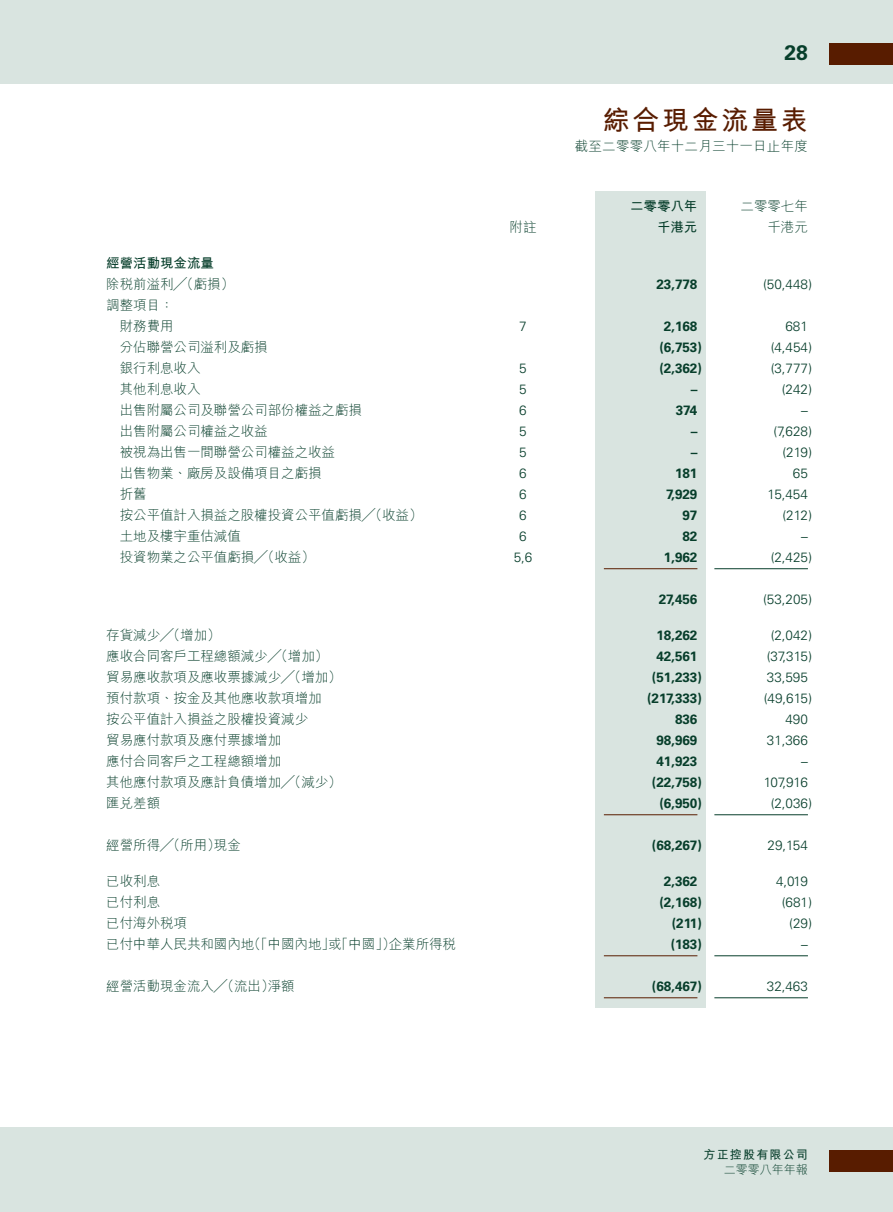
<style>
.page{position:relative;width:893px;height:1212px;background:#d9e4e0}
.page>*{position:absolute;margin:0;border:0;box-sizing:border-box;transform-origin:0 0}
.t1{font:700 27px "M Hei HK";letter-spacing:.1em;color:#581c00}
.t2{font:700 21px "Univers LT Std";color:#073e2b}
.t3{font:300 13.5px/21px "M Hei HK";letter-spacing:-.005em;color:#073e2b}
.t4{font:300 13.5px "Univers LT Std";letter-spacing:-.005em;color:#073e2b}
.t5{font:700 13.5px "Univers LT Std";letter-spacing:-.005em;color:#073e2b}
.t6{font:300 13.5px "M Hei HK";letter-spacing:.015em;color:#073e2b}
.t7{font:700 13.5px "M Hei HK";letter-spacing:-.005em;color:#073e2b}
.t8{font:700 12px/15px "M Hei HK";letter-spacing:.1em;color:#073e2b;text-align:right}
.s1{font-weight:700}
.s2{font-weight:300}
</style>
<div class="page">
<div style="left:0;top:85px;width:893px;height:1042px;background:#fff"></div>
<div style="left:829px;top:44px;width:64px;height:21px;background:#581c00"></div>
<div style="left:829px;top:1150px;width:64px;height:21px;background:#581c00"></div>
<div style="left:595px;top:191px;width:111px;height:816px;background:#d9e4e0"></div>
<hr style="left:604px;top:568px;width:93px;height:1px;background:#581c00">
<hr style="left:714px;top:568px;width:94px;height:1px;background:#073e2b">
<hr style="left:604px;top:814px;width:93px;height:1px;background:#581c00">
<hr style="left:714px;top:814px;width:94px;height:1px;background:#073e2b">
<hr style="left:604px;top:955px;width:93px;height:1px;background:#581c00">
<hr style="left:714px;top:955px;width:94px;height:1px;background:#073e2b">
<hr style="left:604px;top:997px;width:93px;height:1px;background:#581c00">
<hr style="left:714px;top:997px;width:94px;height:1px;background:#073e2b">
<p class="t2" style="left:785px;top:40px;width:25px">28</p>
<p class="t1" style="left:603px;top:101px;width:207px">綜合現金流量表</p>
<p class="t6" style="left:575px;top:137px;width:235px">截至二零零八年十二月三十一日止年度</p>
<p class="t7" style="left:630px;top:196px;width:69px">二零零八年</p>
<p class="t3" style="left:741px;top:195px;width:69px">二零零七年</p>
<p class="t3" style="left:106px;top:252px;width:129px"><span class="s1">經營活動現金流量<br></span>除稅前溢利╱（虧損）</p>
<p class="t3" style="left:106px;top:294px;width:69px;text-align:right">調整項目：財務費用</p>
<p class="t3" style="left:510px;top:216px;width:28px">附註</p>
<p class="t7" style="left:657px;top:217px;width:42px">千港元</p>
<p class="t3" style="left:767px;top:216px;width:42px">千港元</p>
<p class="t5" style="left:656px;top:276px;width:43px">23,778</p>
<p class="t4" style="left:763px;top:276px;width:50px">(50,448)</p>
<p class="t4" style="left:519px;top:318px;width:9px">7</p>
<p class="t5" style="left:664px;top:318px;width:35px">2,168</p>
<p class="t4" style="left:785px;top:318px;width:24px">681</p>
<p class="t3" style="left:120px;top:336px;width:150px">分佔聯營公司溢利及虧損</p>
<p class="t5" style="left:659px;top:339px;width:44px">(6,753 )</p>
<p class="t4" style="left:771px;top:339px;width:43px">(4,454)</p>
<p class="t3" style="left:120px;top:357px;width:82px">銀行利息收入</p>
<p class="t4" style="left:519px;top:360px;width:9px">5</p>
<p class="t5" style="left:659px;top:360px;width:44px">(2,362)</p>
<p class="t4" style="left:771px;top:360px;width:43px">(3,777)</p>
<p class="t3" style="left:120px;top:378px;width:82px">其他利息收入</p>
<p class="t4" style="left:519px;top:381px;width:9px">5</p>
<p class="t5" style="left:691px;top:381px;width:8px">–</p>
<p class="t4" style="left:782px;top:381px;width:32px">(242)</p>
<p class="t3" style="left:120px;top:399px;width:244px">出售附屬公司及聯營公司部份權益之虧損</p>
<p class="t4" style="left:519px;top:402px;width:9px">6</p>
<p class="t5" style="left:676px;top:402px;width:23px">374</p>
<p class="t4" style="left:801px;top:402px;width:8px">–</p>
<p class="t3" style="left:120px;top:420px;width:150px">出售附屬公司權益之收益</p>
<p class="t4" style="left:519px;top:423px;width:9px">5</p>
<p class="t5" style="left:691px;top:423px;width:8px">–</p>
<p class="t4" style="left:773px;top:423px;width:40px">(7,628)</p>
<p class="t3" style="left:120px;top:441px;width:217px">被視為出售一間聯營公司權益之收益</p>
<p class="t4" style="left:519px;top:444px;width:9px">5</p>
<p class="t5" style="left:691px;top:444px;width:8px">–</p>
<p class="t4" style="left:782px;top:444px;width:31px">(219)</p>
<p class="t3" style="left:120px;top:462px;width:203px">出售物業、廠房及設備項目之虧損</p>
<p class="t4" style="left:519px;top:465px;width:9px">6</p>
<p class="t5" style="left:675px;top:465px;width:24px">181</p>
<p class="t4" style="left:793px;top:465px;width:16px">65</p>
<p class="t3" style="left:120px;top:483px;width:28px">折舊</p>
<p class="t4" style="left:519px;top:486px;width:9px">6</p>
<p class="t5" style="left:666px;top:486px;width:33px">7,929</p>
<p class="t4" style="left:767px;top:486px;width:42px">15,454</p>
<p class="t3" style="left:120px;top:504px;width:304px">按公平值計入損益之股權投資公平值虧損╱（收益）</p>
<p class="t4" style="left:519px;top:507px;width:9px">6</p>
<p class="t5" style="left:682px;top:507px;width:16px">97</p>
<p class="t4" style="left:782px;top:507px;width:31px">(212)</p>
<p class="t3" style="left:120px;top:525px;width:123px">土地及樓宇重估減值</p>
<p class="t4" style="left:519px;top:528px;width:9px">6</p>
<p class="t5" style="left:682px;top:528px;width:16px">82</p>
<p class="t4" style="left:801px;top:528px;width:8px">–</p>
<p class="t3" style="left:120px;top:546px;width:197px">投資物業之公平值虧損╱（收益）</p>
<p class="t4" style="left:514px;top:549px;width:20px">5,6</p>
<p class="t5" style="left:664px;top:549px;width:35px">1,962</p>
<p class="t4" style="left:771px;top:549px;width:43px">(2,425)</p>
<p class="t5" style="left:659px;top:591px;width:40px">27,456</p>
<p class="t4" style="left:763px;top:591px;width:50px">(53,205)</p>
<p class="t3" style="left:106px;top:624px;width:116px">存貨減少╱（增加）</p>
<p class="t5" style="left:657px;top:627px;width:42px">18,262</p>
<p class="t4" style="left:771px;top:627px;width:43px">(2,042)</p>
<p class="t3" style="left:106px;top:645px;width:224px">應收合同客戶工程總額減少╱（增加）</p>
<p class="t5" style="left:656px;top:648px;width:43px">42,561</p>
<p class="t4" style="left:767px;top:648px;width:47px">(37,315)</p>
<p class="t3" style="left:106px;top:666px;width:237px">貿易應收款項及應收票據減少╱（增加）</p>
<p class="t5" style="left:652px;top:669px;width:51px">(51,233 )</p>
<p class="t4" style="left:767px;top:669px;width:43px">33,595</p>
<p class="t3" style="left:106px;top:687px;width:217px">預付款項、按金及其他應收款項增加</p>
<p class="t5" style="left:647px;top:690px;width:56px">(217,333 )</p>
<p class="t4" style="left:764px;top:690px;width:50px">(49,615)</p>
<p class="t3" style="left:106px;top:708px;width:203px">按公平值計入損益之股權投資減少</p>
<p class="t5" style="left:675px;top:711px;width:24px">836</p>
<p class="t4" style="left:785px;top:711px;width:24px">490</p>
<p class="t3" style="left:106px;top:729px;width:176px">貿易應付款項及應付票據增加</p>
<p class="t5" style="left:656px;top:732px;width:43px">98,969</p>
<p class="t4" style="left:767px;top:732px;width:43px">31,366</p>
<p class="t3" style="left:106px;top:750px;width:176px">應付合同客戶之工程總額增加</p>
<p class="t5" style="left:656px;top:753px;width:43px">41,923</p>
<p class="t4" style="left:801px;top:753px;width:8px">–</p>
<p class="t3" style="left:106px;top:771px;width:237px">其他應付款項及應計負債增加╱（減少）</p>
<p class="t5" style="left:652px;top:774px;width:51px">(22,758 )</p>
<p class="t4" style="left:764px;top:774px;width:45px">107,916</p>
<p class="t3" style="left:106px;top:792px;width:55px">匯兌差額</p>
<p class="t5" style="left:659px;top:795px;width:44px">(6,950 )</p>
<p class="t4" style="left:771px;top:795px;width:43px">(2,036)</p>
<p class="t3" style="left:106px;top:834px;width:136px">經營所得╱（所用）現金</p>
<p class="t5" style="left:652px;top:837px;width:51px">(68,267 )</p>
<p class="t4" style="left:767px;top:837px;width:42px">29,154</p>
<p class="t3" style="left:106px;top:870px;width:55px">已收利息</p>
<p class="t5" style="left:664px;top:873px;width:35px">2,362</p>
<p class="t4" style="left:776px;top:873px;width:33px">4,019</p>
<p class="t3" style="left:106px;top:891px;width:55px">已付利息</p>
<p class="t5" style="left:659px;top:894px;width:44px">(2,168 )</p>
<p class="t4" style="left:782px;top:894px;width:32px">(681)</p>
<p class="t3" style="left:106px;top:912px;width:82px">已付海外稅項</p>
<p class="t5" style="left:672px;top:915px;width:32px">(211 )</p>
<p class="t4" style="left:789px;top:915px;width:24px">(29)</p>
<p class="t3" style="left:106px;top:933px;width:351px">已付中華人民共和國內地（「中國內地」或「中國」）企業所得稅</p>
<p class="t5" style="left:671px;top:936px;width:33px">(183 )</p>
<p class="t4" style="left:801px;top:936px;width:8px">–</p>
<p class="t3" style="left:106px;top:975px;width:190px">經營活動現金流入╱（流出）淨額</p>
<p class="t5" style="left:652px;top:978px;width:51px">(68,467 )</p>
<p class="t4" style="left:767px;top:978px;width:43px">32,463</p>
<p class="t8" style="left:703px;top:1146px;width:106px">方正控股有限公司<span class="s2">二零零八年年報</span></p>
</div>
